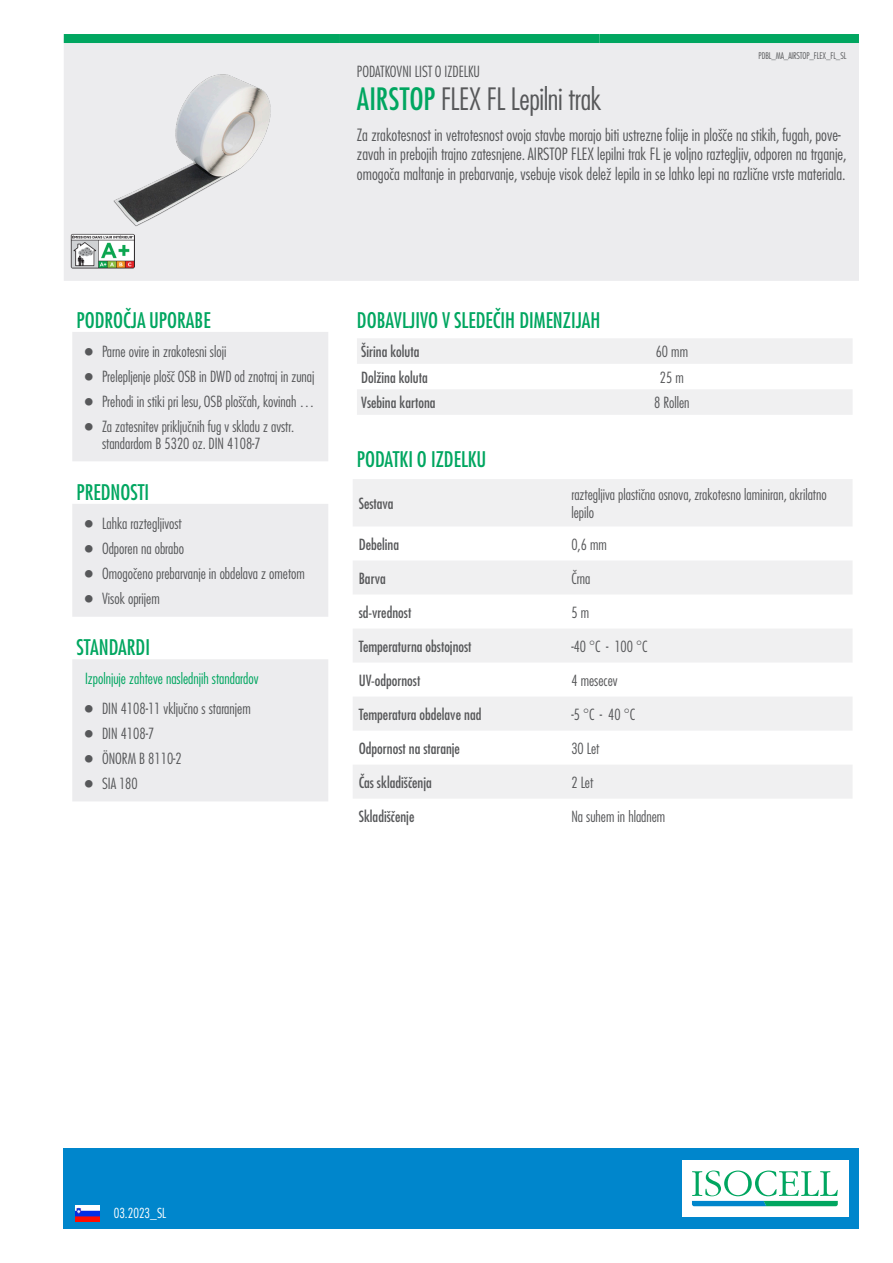
<style>
.page{position:relative;width:893px;height:1263px;background:#fff}
.page>*{position:absolute;margin:0;border:0;box-sizing:border-box;transform-origin:0 0}
.t1{font:300 condensed 30px "Futura LT Pro";letter-spacing:-.015em;color:#57585a}
.t2{font:500 condensed 21px "Futura LT Pro";color:#00a660}
.t3{font:300 condensed 16.5px/19.8px "Futura LT Pro";color:#57585a}
.t4{font:300 condensed 15px/25px "Futura LT Pro";color:#57585a}
.t5{font:500 condensed 15px "Futura LT Pro";color:#57585a}
.t6{font:300 condensed 15px "Futura LT Pro";color:#00a660}
.t7{font:300 condensed 13.5px "Futura LT Pro";color:#fff}
.t8{font:300 condensed 9px "Futura LT Pro";letter-spacing:-.01em;color:#57585a}
.s1{font-weight:500;color:#00a660}
</style>
<div class="page">
<div style="left:64px;top:1148px;width:795px;height:81px;background:#0086cc"></div>
<div style="left:682px;top:1160px;width:166px;height:57px;background:#fff"></div>
<svg style="left:692px;top:1170px;width:146px;height:36px"></svg>
<img style="left:75px;top:1205px;width:24px;height:16px">
<div style="left:64px;top:43px;width:795px;height:238px;background:#ececee"></div>
<div style="left:64px;top:34px;width:276px;height:9px;background:#00a660"></div>
<div style="left:340px;top:34px;width:259px;height:9px;background:#00a660"></div>
<div style="left:599px;top:34px;width:260px;height:9px;background:#00a660"></div>
<img style="left:71px;top:243px;width:64px;height:25px">
<svg style="left:72px;top:332px;width:256px;height:469px;fill:#ececee"></svg>
<svg style="left:357px;top:338px;width:495px;height:77px"></svg>
<svg style="left:353px;top:479px;width:499px;height:319px;fill:#f0f0f1"></svg>
<img style="left:64px;top:47px;width:281px;height:196px">
<svg style="left:85px;top:348px;width:8px;height:7px"></svg>
<svg style="left:85px;top:373px;width:8px;height:7px"></svg>
<svg style="left:85px;top:398px;width:8px;height:7px"></svg>
<svg style="left:85px;top:423px;width:8px;height:8px"></svg>
<svg style="left:85px;top:520px;width:8px;height:7px"></svg>
<svg style="left:85px;top:545px;width:8px;height:7px"></svg>
<svg style="left:85px;top:570px;width:8px;height:7px"></svg>
<svg style="left:85px;top:595px;width:8px;height:7px"></svg>
<svg style="left:85px;top:705px;width:8px;height:7px"></svg>
<svg style="left:85px;top:730px;width:8px;height:7px"></svg>
<svg style="left:85px;top:755px;width:8px;height:7px"></svg>
<svg style="left:85px;top:780px;width:8px;height:7px"></svg>
<p class="t4" style="left:357px;top:59px;width:124px">PODATKOVNI LIST O IZDELKU</p>
<p class="t8" style="left:759px;top:50px;width:89px">PDBL_MA_AIRSTOP_FLEX_FL_SL</p>
<h1 class="t1" style="left:357px;top:80px;width:246px"><span class="s1">AIRSTOP</span> FLEX FL Lepilni trak</h1>
<p class="t3" style="left:357px;top:125px;width:491px">Za zrakotesnost in vetrotesnost ovoja stavbe morajo biti ustrezne folije in plošče na stikih, fugah, pove&shy;zavah in prebojih trajno zatesnjene. AIRSTOP FLEX lepilni trak FL je voljno raztegljiv, odporen na trganje, omogoča maltanje in prebarvanje, vsebuje visok delež lepila in se lahko lepi na različne vrste materiala.</p>
<h2 class="t2" style="left:77px;top:305px;width:136px">PODROČJA UPORABE</h2>
<p class="t4" style="left:102px;top:339px;width:214px">Parne ovire in zrakotesni sloji<br>Prelepljenje plošč OSB in DWD od znotraj in zunaj Prehodi in stiki pri lesu, OSB ploščah, kovinah … Za zatesnitev priključnih fug v skladu z avstr.</p>
<p class="t4" style="left:102px;top:430px;width:160px">standardom B 5320 oz. DIN 4108-7</p>
<h2 class="t2" style="left:77px;top:477px;width:74px">PREDNOSTI</h2>
<p class="t4" style="left:102px;top:511px;width:204px">Lahka raztegljivost<br>Odporen na obrabo<br>Omogočeno prebarvanje in obdelava z ometom<br>Visok oprijem</p>
<h2 class="t2" style="left:77px;top:633px;width:75px">STANDARDI</h2>
<p class="t6" style="left:85px;top:669px;width:175px">Izpolnjuje zahteve naslednjih standardov</p>
<p class="t4" style="left:102px;top:695px;width:150px">DIN 4108-11 vključno s staranjem<br>DIN 4108-7<br>ÖNORM B 8110-2<br>SIA 180</p>
<h2 class="t2" style="left:357px;top:305px;width:245px">DOBAVLJIVO V SLEDEČIH DIMENZIJAH</h2>
<p class="t5" style="left:361px;top:341px;width:60px">Širina koluta</p>
<p class="t4" style="left:656px;top:339px;width:34px">60 mm</p>
<p class="t5" style="left:361px;top:367px;width:68px">Dolžina koluta</p>
<p class="t4" style="left:660px;top:365px;width:25px">25 m</p>
<p class="t5" style="left:361px;top:392px;width:76px">Vsebina kartona</p>
<p class="t4" style="left:654px;top:390px;width:37px">8 Rollen</p>
<h2 class="t2" style="left:357px;top:444px;width:131px">PODATKI O IZDELKU</h2>
<p class="t5" style="left:359px;top:493px;width:36px">Sestava</p>
<p class="t4" style="left:571px;top:485px;width:257px;line-height:18px">raztegljiva plastična osnova, zrakotesno laminiran, akrilatno lepilo</p>
<p class="t5" style="left:359px;top:534px;width:42px">Debelina</p>
<p class="t4" style="left:571px;top:531px;width:37px">0,6 mm</p>
<p class="t5" style="left:359px;top:568px;width:29px">Barva</p>
<p class="t4" style="left:571px;top:566px;width:21px">Črna</p>
<p class="t5" style="left:359px;top:602px;width:54px">sd-vrednost</p>
<p class="t4" style="left:571px;top:600px;width:19px">5 m</p>
<p class="t5" style="left:359px;top:636px;width:114px">Temperaturna obstojnost</p>
<p class="t4" style="left:571px;top:634px;width:78px">-40 °C - 100 °C</p>
<p class="t5" style="left:359px;top:670px;width:63px">UV-odpornost</p>
<p class="t4" style="left:571px;top:668px;width:48px">4 mesecev</p>
<p class="t5" style="left:359px;top:704px;width:124px">Temperatura obdelave nad</p>
<p class="t4" style="left:571px;top:702px;width:65px">-5 °C - 40 °C</p>
<p class="t5" style="left:359px;top:738px;width:103px">Odpornost na staranje</p>
<p class="t4" style="left:571px;top:736px;width:30px">30 Let</p>
<p class="t5" style="left:359px;top:772px;width:75px">Čas skladiščenja</p>
<p class="t4" style="left:571px;top:770px;width:23px">2 Let</p>
<p class="t5" style="left:359px;top:806px;width:57px">Skladiščenje</p>
<p class="t4" style="left:571px;top:804px;width:96px">Na suhem in hladnem</p>
<p class="t7" style="left:114px;top:1204px;width:54px">03.2023_SL</p>
</div>
